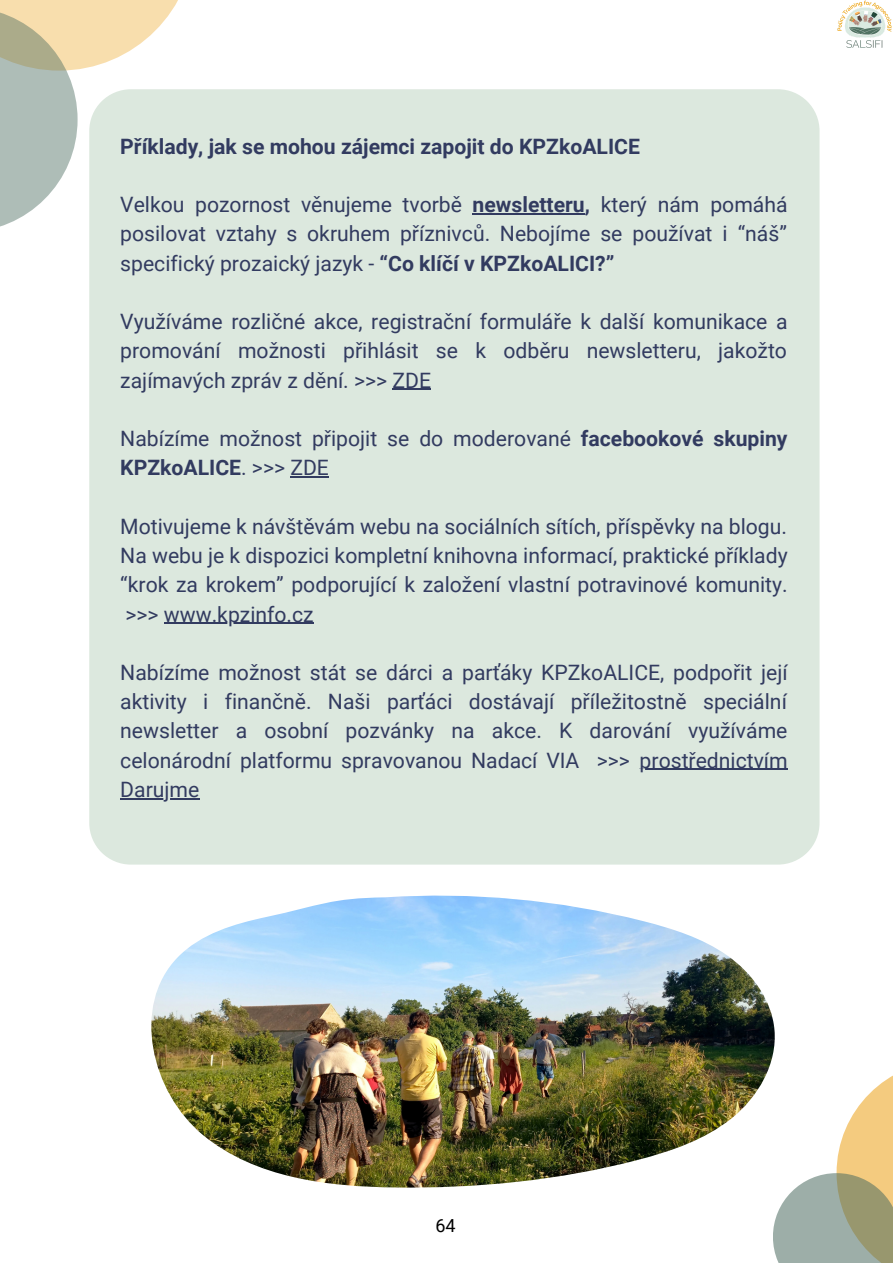
<style>
.page{position:relative;width:893px;height:1264px;background:#fff}
.page>*{position:absolute;margin:0;border:0;box-sizing:border-box;transform-origin:0 0}
.t1{font:21.15px/29.2px "Roboto";color:#323b60;text-align:justify}
.t2{font:700 21.15px "Roboto";color:#323b60}
.t3{font:18px "Roboto";color:#000}
.s1{font-weight:700}
</style>
<div class="page">
<svg style="left:0;top:0;width:178px;height:70px;fill:#f8dead"></svg>
<svg style="left:0;top:7px;width:78px;height:220px;background:#c3c8b9"></svg>
<img style="left:837px;top:0;width:55px;height:48px">
<svg style="left:836px;top:1076px;width:56px;height:97px;fill:#f4cb7f"></svg>
<svg style="left:773px;top:1173px;width:119px;height:89px;background:#a8af9b"></svg>
<div style="left:89px;top:89px;width:730px;height:775px;background:#dce8de"></div>
<hr style="left:472px;top:213px;width:112px;height:1px;background:#323b60">
<hr style="left:392px;top:389px;width:39px;height:1px;background:#323b60">
<hr style="left:290px;top:476px;width:39px;height:1px;background:#323b60">
<hr style="left:164px;top:622px;width:150px;height:1px;background:#323b60">
<hr style="left:639px;top:768px;width:148px;height:2px;background:#323b60">
<hr style="left:120px;top:798px;width:79px;height:1px;background:#323b60">
<img style="left:151px;top:895px;width:623px;height:293px">
<p class="t2" style="left:120px;top:134px;width:521px">Příklady, jak se mohou zájemci zapojit do KPZkoALICE</p>
<p class="t1" style="left:120px;top:190px;width:668px">Velkou pozornost věnujeme tvorbě <span class="s1">newsletteru,</span> který nám pomáhá posilovat vztahy s okruhem příznivců. Nebojíme se používat i “náš” specifický prozaický jazyk - <span class="s1">“Co klíčí v KPZkoALICI?”</span></p>
<p class="t1" style="left:120px;top:307px;width:668px">Využíváme rozličné akce, registrační formuláře k další komunikace a promování možnosti přihlásit se k odběru newsletteru, jakožto zajímavých zpráv z dění. &gt;&gt;&gt; ZDE</p>
<p class="t1" style="left:120px;top:424px;width:668px">Nabízíme možnost připojit se do moderované <span class="s1">facebookové skupiny<br>KPZkoALICE</span>. &gt;&gt;&gt; ZDE</p>
<p class="t1" style="left:120px;top:512px;width:669px">Motivujeme k návštěvám webu na sociálních sítích, příspěvky na blogu.<br>Na webu je k dispozici kompletní knihovna informací, praktické příklady “krok za krokem” podporující k založení vlastní potravinové komunity. &gt;&gt;&gt; www.kpzinfo.cz</p>
<p class="t1" style="left:120px;top:658px;width:669px">Nabízíme možnost stát se dárci a parťáky KPZkoALICE, podpořit její aktivity i finančně. Naši parťáci dostávají příležitostně speciální newsletter a osobní pozvánky na akce. K darování využíváme celonárodní platformu spravovanou Nadací VIA &gt;&gt;&gt; prostřednictvím Darujme</p>
<p class="t3" style="left:435px;top:1215px;width:22px">64</p>
</div>
